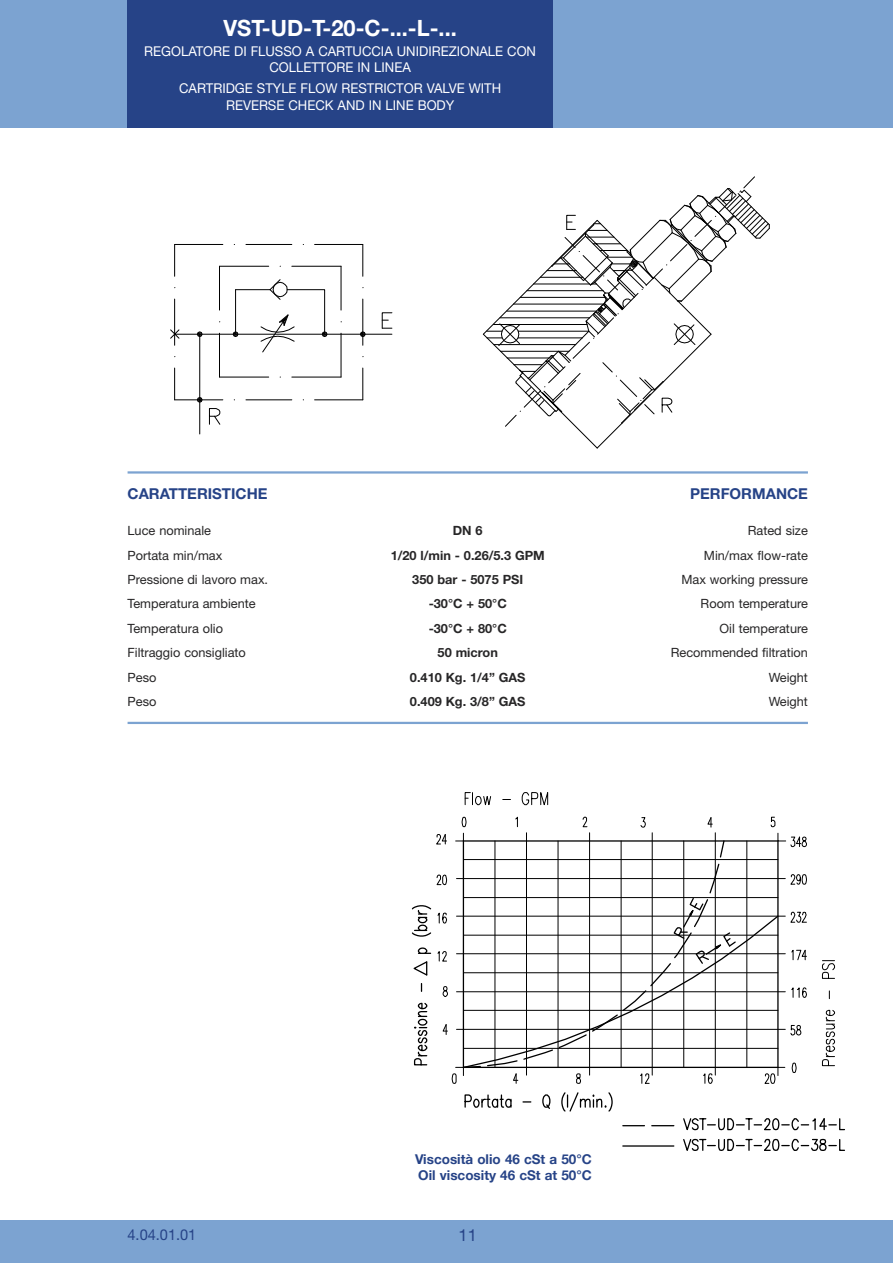
<style>
.page{position:relative;width:893px;height:1263px;background:#fff}
.page>*{position:absolute;margin:0;border:0;box-sizing:border-box;transform-origin:0 0}
.t1{font:700 22.5px "Helvetica Neue";color:#fff}
.t2{font:16.5px "Helvetica Neue";color:#264387}
.t3{font:700 15px "Helvetica Neue";color:#264387}
.t4{font:15px "Helvetica Neue";color:#264387}
.t5{font:13.5px/16.2px "Helvetica Neue";color:#fff;text-align:center}
.t6{font:700 13.5px/15.8px "Helvetica Neue";color:#264387}
.t7{font:12.75px/24.5px "Helvetica Neue";color:#272627}
.t8{font:700 12.75px/24.5px "Helvetica Neue";color:#272627;text-align:center}
</style>
<div class="page">
<div style="left:0;top:0;width:893px;height:128px;background:#7ca3d1"></div>
<div style="left:128px;top:0;width:425px;height:128px;background:#264387"></div>
<div style="left:0;top:1220px;width:893px;height:43px;background:#7ca3d1"></div>
<hr style="left:128px;top:471px;width:680px;height:3px;background:#7ca3d1">
<hr style="left:128px;top:722px;width:680px;height:2px;background:#7ca3d1">
<hr style="left:175px;top:334px;width:217px;height:1px;background:#000">
<hr style="left:236px;top:289px;width:34px;height:1px;background:#000">
<hr style="left:235px;top:290px;width:1px;height:44px;background:#000">
<hr style="left:219px;top:266px;width:50px;height:1px;background:#000">
<hr style="left:292px;top:266px;width:49px;height:1px;background:#000">
<hr style="left:219px;top:377px;width:50px;height:1px;background:#000">
<hr style="left:292px;top:377px;width:49px;height:1px;background:#000">
<hr style="left:219px;top:266px;width:1px;height:44px;background:#000">
<hr style="left:341px;top:266px;width:1px;height:44px;background:#000">
<hr style="left:341px;top:333px;width:1px;height:44px;background:#000">
<hr style="left:174px;top:299px;width:1px;height:46px;background:#000">
<hr style="left:174px;top:244px;width:1px;height:32px;background:#000">
<hr style="left:362px;top:244px;width:1px;height:32px;background:#000">
<hr style="left:362px;top:368px;width:1px;height:32px;background:#000">
<hr style="left:175px;top:244px;width:48px;height:1px;background:#000">
<hr style="left:246px;top:244px;width:46px;height:1px;background:#000">
<hr style="left:315px;top:244px;width:48px;height:1px;background:#000">
<hr style="left:175px;top:399px;width:48px;height:1px;background:#000">
<hr style="left:246px;top:399px;width:46px;height:1px;background:#000">
<hr style="left:315px;top:399px;width:48px;height:1px;background:#000">
<svg style="left:482px;top:187px;width:288px;height:262px"></svg>
<hr style="left:360px;top:1113px;width:130px;height:1px;background:#000">
<hr style="left:530px;top:166px;width:34px;height:1px;background:#000">
<hr style="left:537px;top:166px;width:34px;height:1px;background:#000">
<svg style="left:545px;top:166px;width:24px;height:1px"></svg>
<svg style="left:170px;top:329px;width:51px;height:105px"></svg>
<svg style="left:232px;top:331px;width:7px;height:6px"></svg>
<svg style="left:260px;top:278px;width:133px;height:79px"></svg>
<div style="left:387px;top:777px;width:472px;height:391px;background:#fff"></div>
<svg style="left:465px;top:792px;width:26px;height:14px"></svg>
<svg style="left:522px;top:792px;width:26px;height:14px"></svg>
<svg style="left:462px;top:817px;width:4px;height:10px"></svg>
<svg style="left:515px;top:816px;width:3px;height:11px"></svg>
<svg style="left:582px;top:817px;width:5px;height:10px"></svg>
<svg style="left:640px;top:817px;width:6px;height:10px"></svg>
<svg style="left:707px;top:817px;width:6px;height:10px"></svg>
<svg style="left:770px;top:817px;width:5px;height:10px"></svg>
<svg style="left:411px;top:833px;width:434px;height:318px"></svg>
<hr style="left:387px;top:1262px;width:52px;height:1px;background:#000">
<hr style="left:490px;top:777px;width:45px;height:1px;background:#000">
<hr style="left:499px;top:777px;width:45px;height:1px;background:#000">
<svg style="left:510px;top:777px;width:32px;height:1px"></svg>
<h1 class="t1" style="left:224px;top:20px;width:235px">VST-UD-T-20-C-...-L-...</h1>
<p class="t5" style="left:144px;top:45px;width:393px">REGOLATORE DI FLUSSO A CARTUCCIA UNIDIREZIONALE CON<br>COLLETTORE IN LINEA</p>
<p class="t5" style="left:179px;top:82px;width:323px">CARTRIDGE STYLE FLOW RESTRICTOR VALVE WITH<br>REVERSE CHECK AND IN LINE BODY</p>
<p class="t3" style="left:128px;top:488px;width:141px">CARATTERISTICHE</p>
<p class="t7" style="left:128px;top:520px;width:142px">Luce nominale<br>Portata min/max<br>Pressione di lavoro max.<br>Temperatura ambiente<br>Temperatura olio<br>Filtraggio consigliato<br>Peso<br>Peso</p>
<p class="t8" style="left:391px;top:520px;width:156px">DN 6<br>1/20 l/min - 0.26/5.3 GPM<br>350 bar - 5075 PSI<br>-30°C + 50°C<br>-30°C + 80°C<br>50 micron<br>0.410 Kg. 1/4” GAS<br>0.409 Kg. 3/8” GAS</p>
<p class="t3" style="left:690px;top:488px;width:119px">PERFORMANCE</p>
<p class="t7" style="left:671px;top:520px;width:139px;text-align:right">Rated size<br>Min/max flow-rate<br>Max working pressure<br>Room temperature<br>Oil temperature<br>Recommended filtration<br>Weight<br>Weight</p>
<p class="t4" style="left:128px;top:1229px;width:70px">4.04.01.01</p>
<p class="t6" style="left:415px;top:1151px;width:178px">Viscosità olio 46 cSt a 50°C<br>Oil viscosity 46 cSt at 50°C</p>
<p class="t2" style="left:459px;top:1229px;width:20px">11</p>
</div>
